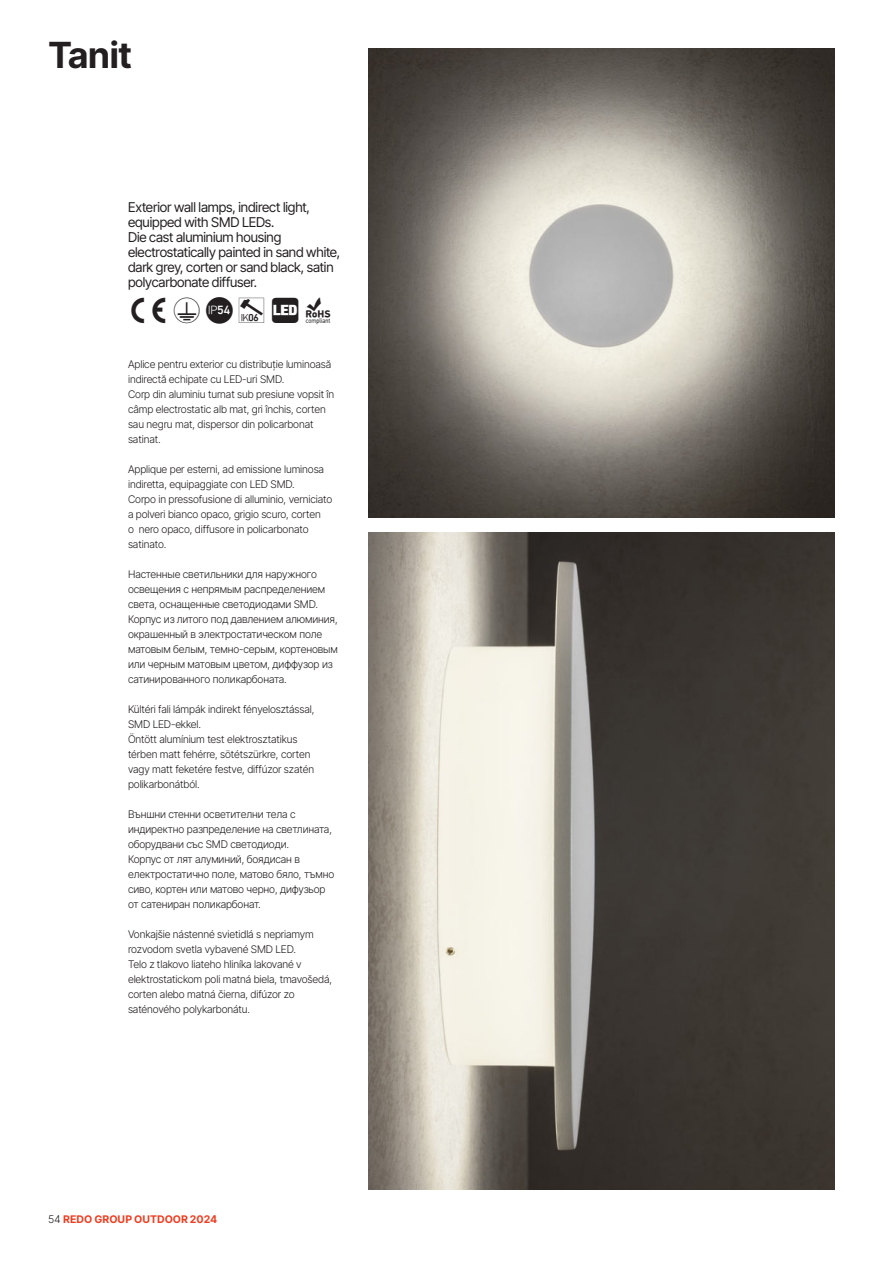
<style>
.page{position:relative;width:893px;height:1263px;background:#fff}
.page>*{position:absolute;margin:0;border:0;box-sizing:border-box;transform-origin:0 0}
.t1{font:36px "Inter";letter-spacing:-.03em;color:#231f20}
.t2{font:13.5px/15px "Inter Tight";letter-spacing:-.01em;color:#231f20}
.t3{font:300 10.5px/15px "Inter Tight";letter-spacing:-.01em;color:#231f20}
.t4{font:10.5px "Inter";color:#ef3e22}
.s1{color:#231f20}
</style>
<div class="page">
<img style="left:368px;top:532px;width:466px;height:657px">
<img style="left:368px;top:48px;width:466px;height:469px">
<h1 class="t1" style="left:48px;top:33px;width:86px">Tanit</h1>
<p class="t2" style="left:128px;top:199px;width:214px">Exterior wall lamps, indirect light, equipped with SMD LEDs.<br>Die cast aluminium housing electrostatically painted in sand white, dark grey, corten or sand black, satin polycarbonate diffuser.</p>
<p class="t3" style="left:128px;top:356px;width:208px">Aplice pentru exterior cu distribuție luminoasă indirectă echipate cu LED-uri SMD.<br>Corp din aluminiu turnat sub presiune vopsit în câmp electrostatic alb mat, gri închis, corten sau negru mat, dispersor din policarbonat satinat.</p>
<p class="t3" style="left:128px;top:461px;width:206px">Applique per esterni, ad emissione luminosa indiretta, equipaggiate con LED SMD.<br>Corpo in pressofusione di alluminio, verniciato a polveri bianco opaco, grigio scuro, corten<br>o nero opaco, diffusore in policarbonato satinato.</p>
<p class="t3" style="left:128px;top:566px;width:211px">Настенные светильники для наружного освещения с непрямым распределением света, оснащенные светодиодами SMD.<br>Корпус из литого под давлением алюминия, окрашенный в электростатическом поле матовым белым, темно-серым, кортеновым или черным матовым цветом, диффузор из сатинированного поликарбоната.</p>
<p class="t3" style="left:128px;top:701px;width:188px">Kültéri fali lámpák indirekt fényelosztással, SMD LED-ekkel.<br>Öntött alumínium test elektrosztatikus térben matt fehérre, sötétszürkre, corten vagy matt feketére festve, diffúzor szatén polikarbonátból.</p>
<p class="t3" style="left:128px;top:806px;width:208px">Външни стенни осветителни тела с индиректно разпределение на светлината, оборудвани със SMD светодиоди.<br>Корпус от лят алуминий, боядисан в електростатично поле, матово бяло, тъмно сиво, кортен или матово черно, дифузьор от сатениран поликарбонат.</p>
<p class="t3" style="left:128px;top:926px;width:206px">Vonkajšie nástenné svietidlá s nepriamym rozvodom svetla vybavené SMD LED.<br>Telo z tlakovo liateho hliníka lakované v elektrostatickom poli matná biela, tmavošedá, corten alebo matná čierna, difúzor zo saténového polykarbonátu.</p>
<p class="t4" style="left:48px;top:1212px;width:171px"><span class="s1">54</span> REDO GROUP OUTDOOR 2024</p>
</div>
